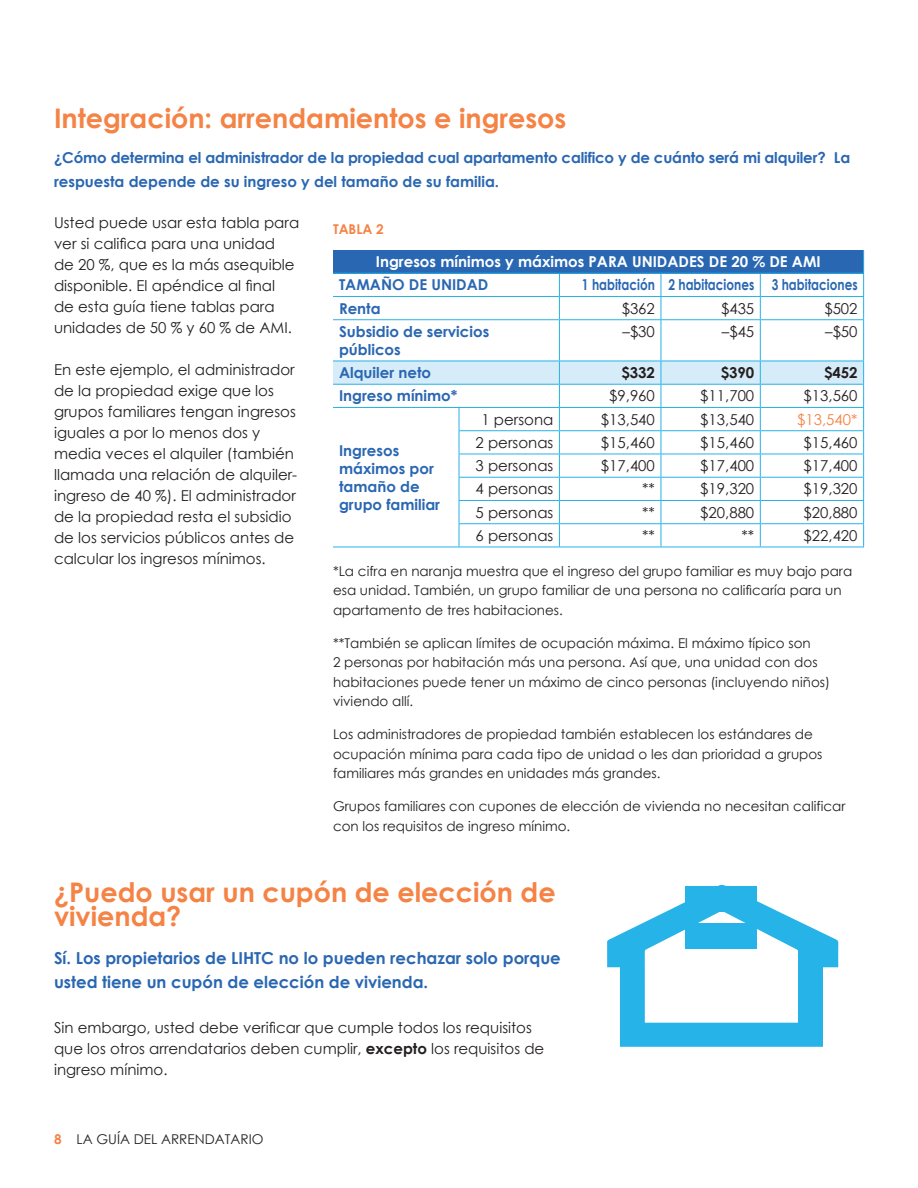
<style>
.page{position:relative;width:918px;height:1188px;background:#fff}
.page>*{position:absolute;margin:0;border:0;box-sizing:border-box;transform-origin:0 0}
.t1{font:700 27px/24px "Century Gothic";color:#f58345}
.t2{font:700 16.5px/24px "Century Gothic";color:#2a67b2}
.t3{font:15px/21px "Century Gothic";color:#231f20}
.t4{font:700 15px/18px "Century Gothic";color:#2a67b2}
.t5{font:700 15px "Century Gothic";color:#fff}
.t6{font:700 15px "Century Gothic";color:#2a67b2;scale:.8 1}
.t7{font:700 15px "Century Gothic";color:#231f20}
.t8{font:15px "Century Gothic";color:#f58345}
.t9{font:13.5px/19.5px "Century Gothic";color:#231f20}
.t10{font:700 13.5px "Century Gothic";color:#f58345}
.s1{font-weight:700}
.s2{font-weight:700;color:#f58345}
</style>
<div class="page">
<div style="left:333px;top:250px;width:531px;height:23px;background:#2a67b2"></div>
<hr style="left:333px;top:547px;width:126px;height:1px;background:#26b3e8">
<hr style="left:333px;top:273px;width:126px;height:1px;background:#26b3e8">
<hr style="left:459px;top:273px;width:100px;height:1px;background:#26b3e8">
<hr style="left:559px;top:273px;width:102px;height:1px;background:#26b3e8">
<hr style="left:661px;top:273px;width:99px;height:1px;background:#26b3e8">
<hr style="left:760px;top:273px;width:104px;height:1px;background:#26b3e8">
<hr style="left:333px;top:296px;width:126px;height:1px;background:#26b3e8">
<hr style="left:459px;top:296px;width:100px;height:1px;background:#26b3e8">
<hr style="left:559px;top:296px;width:102px;height:1px;background:#26b3e8">
<svg style="left:559px;top:274px;width:1px;height:45px"></svg>
<hr style="left:661px;top:296px;width:99px;height:1px;background:#26b3e8">
<svg style="left:661px;top:274px;width:1px;height:45px"></svg>
<hr style="left:760px;top:296px;width:104px;height:1px;background:#26b3e8">
<svg style="left:760px;top:274px;width:1px;height:45px"></svg>
<svg style="left:863px;top:250px;width:1px;height:69px"></svg>
<hr style="left:333px;top:319px;width:126px;height:1px;background:#26b3e8">
<hr style="left:459px;top:319px;width:100px;height:1px;background:#26b3e8">
<hr style="left:559px;top:319px;width:102px;height:1px;background:#26b3e8">
<hr style="left:559px;top:320px;width:1px;height:41px;background:#26b3e8">
<hr style="left:661px;top:319px;width:99px;height:1px;background:#26b3e8">
<hr style="left:661px;top:320px;width:1px;height:41px;background:#26b3e8">
<hr style="left:760px;top:319px;width:104px;height:1px;background:#26b3e8">
<hr style="left:760px;top:320px;width:1px;height:41px;background:#26b3e8">
<hr style="left:863px;top:320px;width:1px;height:41px;background:#26b3e8">
<hr style="left:459px;top:547px;width:100px;height:1px;background:#26b3e8">
<hr style="left:559px;top:547px;width:102px;height:1px;background:#26b3e8">
<hr style="left:661px;top:547px;width:99px;height:1px;background:#26b3e8">
<hr style="left:760px;top:547px;width:104px;height:1px;background:#26b3e8">
<svg style="left:333px;top:361px;width:531px;height:186px"></svg>
<svg style="left:607px;top:885px;width:231px;height:162px"></svg>
<div style="left:686px;top:886px;width:71px;height:26px;background:#26b3e8"></div>
<div style="left:686px;top:923px;width:71px;height:26px;background:#26b3e8"></div>
<p class="t1" style="left:54px;top:105px;width:514px">Integración: arrendamientos e ingresos</p>
<p class="t4" style="left:54px;top:145px;width:798px;line-height:24px">¿Cómo determina el administrador de la propiedad cual apartamento califico y de cuánto será mi alquiler? La respuesta depende de su ingreso y del tamaño de su familia.</p>
<p class="t3" style="left:54px;top:212px;width:247px">Usted puede usar esta tabla para ver si califica para una unidad<br>de 20 %, que es la más asequible disponible. El apéndice al final<br>de esta guía tiene tablas para unidades de 50 % y 60 % de AMI.</p>
<p class="t3" style="left:54px;top:359px;width:245px">En este ejemplo, el administrador de la propiedad exige que los grupos familiares tengan ingresos iguales a por lo menos dos y media veces el alquiler (también llamada una relación de alquiler&shy;ingreso de 40 %). El administrador de la propiedad resta el subsidio de los servicios públicos antes de calcular los ingresos mínimos.</p>
<p class="t10" style="left:333px;top:219px;width:52px">TABLA 2</p>
<p class="t5" style="left:376px;top:250px;width:446px">Ingresos mínimos y máximos PARA UNIDADES DE 20 % DE AMI</p>
<p class="t4" style="left:339px;top:275px;width:151px">TAMAÑO DE UNIDAD</p>
<p class="t6" style="left:582px;top:274px;width:93px">1 habitación</p>
<p class="t6" style="left:668px;top:274px;width:109px">2 habitaciones</p>
<p class="t6" style="left:772px;top:274px;width:109px">3 habitaciones</p>
<p class="t4" style="left:339px;top:299px;width:43px">Renta</p>
<p class="t3" style="left:622px;top:298px;width:35px">$362</p>
<p class="t3" style="left:721px;top:298px;width:35px">$435</p>
<p class="t3" style="left:824px;top:298px;width:35px">$502</p>
<p class="t4" style="left:339px;top:322px;width:152px">Subsidio de servicios públicos</p>
<p class="t3" style="left:623px;top:321px;width:34px">–$30</p>
<p class="t3" style="left:722px;top:321px;width:34px">–$45</p>
<p class="t3" style="left:825px;top:321px;width:34px">–$50</p>
<p class="t4" style="left:339px;top:363px;width:94px">Alquiler neto</p>
<p class="t7" style="left:621px;top:361px;width:35px">$332</p>
<p class="t7" style="left:721px;top:361px;width:35px">$390</p>
<p class="t7" style="left:824px;top:361px;width:35px">$452</p>
<p class="t4" style="left:339px;top:386px;width:120px">Ingreso mínimo*</p>
<p class="t3" style="left:609px;top:385px;width:47px">$9,960</p>
<p class="t3" style="left:700px;top:385px;width:56px">$11,700</p>
<p class="t3" style="left:804px;top:385px;width:56px">$13,560</p>
<p class="t3" style="left:481px;top:409px;width:74px">1 persona</p>
<p class="t3" style="left:601px;top:409px;width:56px">$13,540</p>
<p class="t3" style="left:700px;top:409px;width:56px">$13,540</p>
<p class="t8" style="left:797px;top:409px;width:62px">$13,540*</p>
<p class="t3" style="left:476px;top:432px;width:79px">2 personas</p>
<p class="t3" style="left:601px;top:432px;width:56px">$15,460</p>
<p class="t3" style="left:700px;top:432px;width:56px">$15,460</p>
<p class="t3" style="left:804px;top:432px;width:56px">$15,460</p>
<p class="t3" style="left:476px;top:455px;width:79px">3 personas</p>
<p class="t3" style="left:601px;top:455px;width:56px">$17,400</p>
<p class="t3" style="left:700px;top:455px;width:56px">$17,400</p>
<p class="t3" style="left:804px;top:455px;width:56px">$17,400</p>
<p class="t3" style="left:476px;top:478px;width:79px">4 personas</p>
<p class="t3" style="left:642px;top:478px;width:14px">**</p>
<p class="t3" style="left:700px;top:478px;width:56px">$19,320</p>
<p class="t3" style="left:804px;top:478px;width:56px">$19,320</p>
<p class="t3" style="left:476px;top:502px;width:79px">5 personas</p>
<p class="t3" style="left:642px;top:502px;width:14px">**</p>
<p class="t3" style="left:700px;top:502px;width:56px">$20,880</p>
<p class="t3" style="left:804px;top:502px;width:56px">$20,880</p>
<p class="t3" style="left:476px;top:525px;width:79px">6 personas</p>
<p class="t3" style="left:642px;top:525px;width:14px">**</p>
<p class="t3" style="left:742px;top:525px;width:14px">**</p>
<p class="t3" style="left:804px;top:525px;width:56px">$22,420</p>
<p class="t9" style="left:333px;top:561px;width:521px">*La cifra en naranja muestra que el ingreso del grupo familiar es muy bajo para esa unidad. También, un grupo familiar de una persona no calificaría para un apartamento de tres habitaciones.</p>
<p class="t9" style="left:333px;top:633px;width:499px">**También se aplican límites de ocupación máxima. El máximo típico son<br>2 personas por habitación más una persona. Así que, una unidad con dos habitaciones puede tener un máximo de cinco personas (incluyendo niños) viviendo allí.</p>
<p class="t9" style="left:333px;top:725px;width:491px">Los administradores de propiedad también establecen los estándares de ocupación mínima para cada tipo de unidad o les dan prioridad a grupos familiares más grandes en unidades más grandes.</p>
<p class="t9" style="left:333px;top:797px;width:514px">Grupos familiares con cupones de elección de vivienda no necesitan calificar con los requisitos de ingreso mínimo.</p>
<p class="t4" style="left:339px;top:441px;width:103px">Ingresos máximos por tamaño de grupo familiar</p>
<p class="t1" style="left:54px;top:879px;width:503px">¿Puedo usar un cupón de elección de vivienda?</p>
<p class="t2" style="left:54px;top:945px;width:508px">Sí. Los propietarios de LIHTC no lo pueden rechazar solo porque usted tiene un cupón de elección de vivienda.</p>
<p class="t3" style="left:54px;top:1017px;width:492px">Sin embargo, usted debe verificar que cumple todos los requisitos que los otros arrendatarios deben cumplir, <span class="s1">excepto</span> los requisitos de ingreso mínimo.</p>
<p class="t9" style="left:54px;top:1129px;width:211px"><span class="s2">8</span> LA GUÍA DEL ARRENDATARIO</p>
</div>
